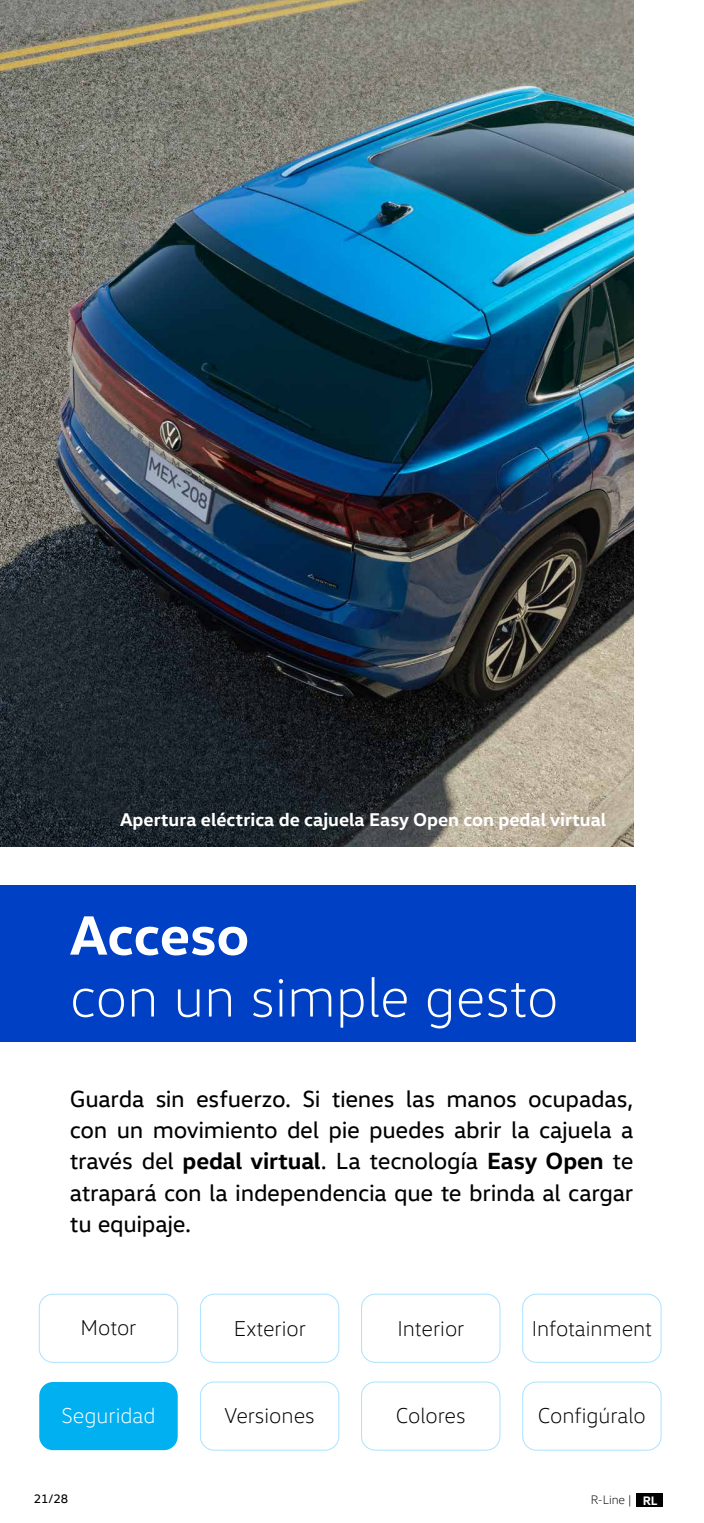
<style>
.page{position:relative;width:704px;height:1523px;background:#fff}
.page>*{position:absolute;margin:0;border:0;box-sizing:border-box;transform-origin:0 0}
.t1{font:300 56.25px "VW Head";color:#fff}
.t2{font:700 56.25px "VW Head";letter-spacing:-.005em;color:#fff}
.t3{font:23.75px/31.2px "VW Head";letter-spacing:-.01em;color:#000;text-align:justify}
.t4{font:300 21.88px "VW Head";color:#000}
.t5{font:300 21.88px "VW Head";color:#fff}
.t6{font:700 18.75px "VW Head";color:#fff}
.t7{font:300 12.5px "VW Head";color:#000101}
.t8{font:12.5px "VW Head";color:#000101}
.s1{font-weight:700}
.s2{font-weight:700;color:#fff}
</style>
<div class="page">
<div style="left:636px;top:1493px;width:26px;height:13px;background:#000"></div>
<img style="left:0;top:0;width:633px;height:847px">
<div style="left:0;top:885px;width:635px;height:156px;background:#0040c5"></div>
<div style="left:39px;top:1382px;width:138px;height:68px;background:#00b0f0;border-radius:14px"></div>
<div style="left:39px;top:1293px;width:139px;height:69px;border:1px solid #a9e3ff;border-radius:14px"></div>
<div style="left:361px;top:1293px;width:139px;height:69px;border:1px solid #a9e3ff;border-radius:14px"></div>
<div style="left:522px;top:1293px;width:139px;height:69px;border:1px solid #a9e3ff;border-radius:14px"></div>
<div style="left:200px;top:1293px;width:139px;height:69px;border:1px solid #a9e3ff;border-radius:14px"></div>
<div style="left:361px;top:1381px;width:139px;height:69px;border:1px solid #a9e3ff;border-radius:14px"></div>
<div style="left:522px;top:1381px;width:139px;height:69px;border:1px solid #a9e3ff;border-radius:14px"></div>
<div style="left:200px;top:1381px;width:139px;height:69px;border:1px solid #a9e3ff;border-radius:14px"></div>
<p class="t6" style="left:120px;top:807px;width:487px">Apertura eléctrica de cajuela Easy Open con pedal virtual</p>
<h1 class="t2" style="left:70px;top:898px;width:181px">Acceso</h1>
<h1 class="t1" style="left:70px;top:964px;width:490px">con un simple gesto</h1>
<p class="t3" style="left:70px;top:1082px;width:564px">Guarda sin esfuerzo. Si tienes las manos ocupadas, con un movimiento del pie puedes abrir la cajuela a través del <span class="s1">pedal virtual</span>. La tecnología <span class="s1">Easy Open</span> te atrapará con la independencia que te brinda al cargar tu equipaje.</p>
<p class="t4" style="left:81px;top:1315px;width:57px">Motor</p>
<p class="t4" style="left:234px;top:1315px;width:74px">Exterior</p>
<p class="t4" style="left:397px;top:1315px;width:68px">Interior</p>
<p class="t4" style="left:531px;top:1315px;width:122px">Infotainment</p>
<p class="t5" style="left:61px;top:1403px;width:95px">Seguridad</p>
<p class="t4" style="left:224px;top:1403px;width:92px">Versiones</p>
<p class="t4" style="left:395px;top:1403px;width:71px">Colores</p>
<p class="t4" style="left:537px;top:1403px;width:109px">Configúralo</p>
<p class="t8" style="left:34px;top:1491px;width:36px">21/28</p>
<p class="t7" style="left:590px;top:1492px;width:68px">R-Line | <span class="s2">RL</span></p>
</div>
